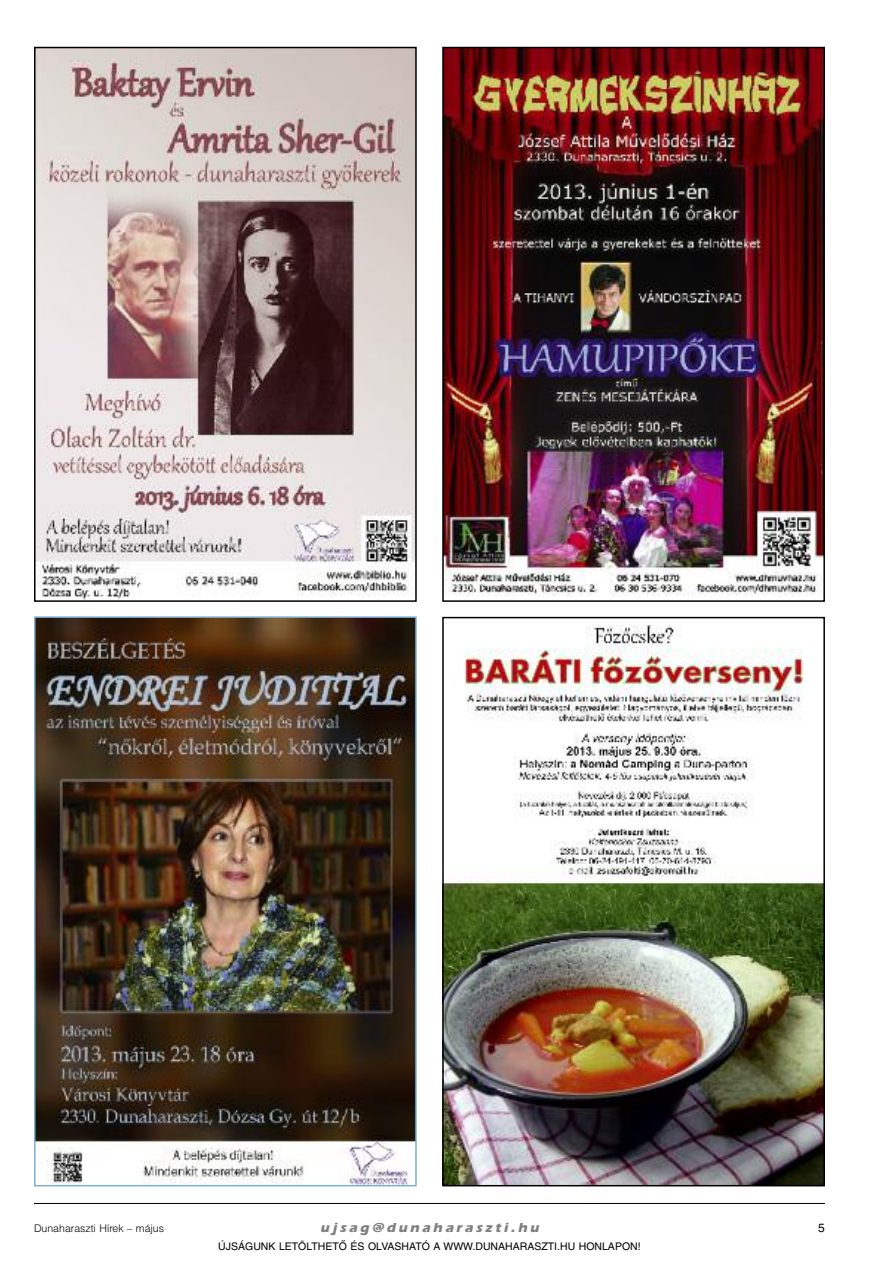
<style>
.page{position:relative;width:893px;height:1263px;background:#fff}
.page>*{position:absolute;margin:0;border:0;box-sizing:border-box;transform-origin:0 0}
.t1{font:italic 700 13.5px "H Erie";color:#808080}
.t2{font:12px "H Switzerland";color:#000}
.t3{font:10.5px "H Switzerland";color:#000}
.t4{font:300 10.5px "H Switzerland";color:#000}
</style>
<div class="page">
<hr style="left:34px;top:1203px;width:791px;height:1px;background:#000">
<img style="left:37px;top:50px;width:377px;height:549px">
<div style="left:34px;top:47px;width:383px;height:555px;border:2px solid #000"></div>
<img style="left:445px;top:626px;width:377px;height:557px">
<div style="left:442px;top:617px;width:383px;height:569px;border:2px solid #000"></div>
<img style="left:445px;top:50px;width:377px;height:546px">
<div style="left:442px;top:47px;width:383px;height:555px;border:2px solid #000"></div>
<img style="left:37px;top:619px;width:377px;height:564px">
<div style="left:34px;top:616px;width:383px;height:570px;border:2px solid #7caece"></div>
<p class="t4" style="left:34px;top:1221px;width:131px">Dunaharaszti Hírek – május</p>
<p class="t1" style="left:320px;top:1219px;width:224px">ujsag@dunaharaszti.hu</p>
<p class="t2" style="left:818px;top:1220px;width:8px">5</p>
<p class="t3" style="left:218px;top:1240px;width:424px">ÚJSÁGUNK LETÖLTHETÕ ÉS OLVASHATÓ A WWW.DUNAHARASZTI.HU HONLAPON!</p>
</div>
